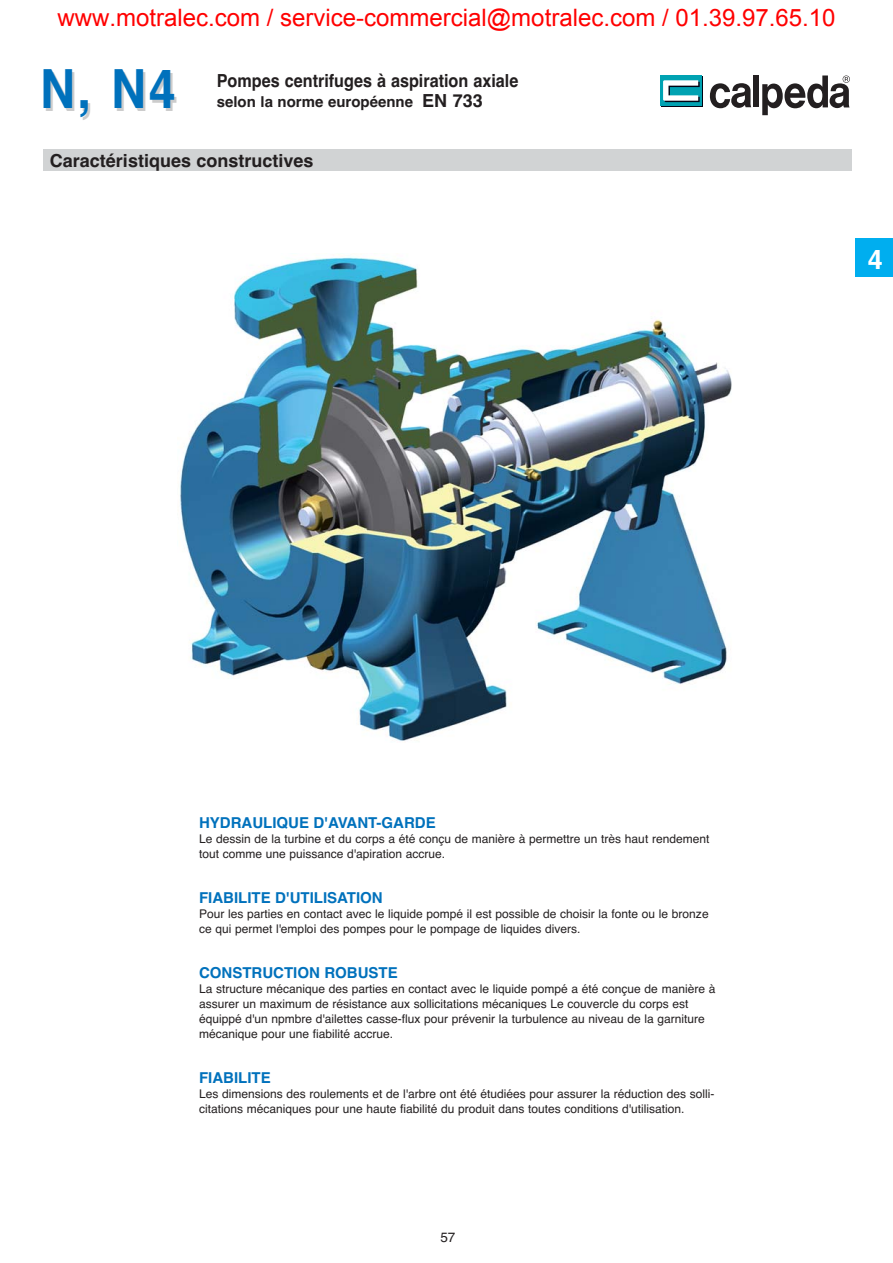
<style>
.page{position:relative;width:893px;height:1263px;background:#fff}
.page>*{position:absolute;margin:0;border:0;box-sizing:border-box;transform-origin:0 0}
.t1{font:700 54px "Helvetica";color:#0071bc;scale:.9 1}
.t2{font:700 27px "Helvetica";color:#fff}
.t3{font:24px "Arial";color:#f00}
.t4{font:700 18px "Helvetica";color:#231f20;scale:.9 1}
.t5{font:700 18px "Helvetica";color:#231f20}
.t6{font:700 15px "Helvetica";color:#0071bc}
.t7{font:700 15px "Helvetica";color:#231f20}
.t8{font:13.5px "Helvetica";color:#231f20}
.t9{font:12px/15px "Helvetica";color:#231f20}
.s1{font-size:18px}
</style>
<div class="page">
<div style="left:43px;top:149px;width:808px;height:22px;background:#d1d3d4"></div>
<div style="left:753px;top:75px;width:6px;height:32px;background:#231f20"></div>
<svg style="left:710px;top:83px;width:41px;height:25px"></svg>
<svg style="left:661px;top:77px;width:41px;height:30px"></svg>
<div style="left:660px;top:75px;width:41px;height:31px;background:#00a2b2"></div>
<svg style="left:663px;top:80px;width:36px;height:22px"></svg>
<svg style="left:762px;top:76px;width:87px;height:39px"></svg>
<div style="left:855px;top:238px;width:37px;height:38px;background:#00aeef"></div>
<img style="left:180px;top:256px;width:552px;height:485px">
<h3 class="t3" style="left:57px;top:8px;width:779px">www.motralec.com / service-commercial@motralec.com / 01.39.97.65.10</h3>
<h1 class="t1" style="left:40px;top:69px;width:152px">N, N4</h1>
<h3 class="t4" style="left:217px;top:75px;width:337px">Pompes centrifuges à aspiration axiale</h3>
<p class="t7" style="left:217px;top:96px;width:267px">selon la norme européenne <span class="s1">EN 733</span></p>
<h3 class="t5" style="left:50px;top:154px;width:265px">Caractéristiques constructives</h3>
<h2 class="t2" style="left:867px;top:249px;width:17px">4</h2>
<p class="t6" style="left:199px;top:817px;width:238px">HYDRAULIQUE D'AVANT-GARDE</p>
<p class="t9" style="left:199px;top:832px;width:512px">Le dessin de la turbine et du corps a été conçu de manière à permettre un très haut rendement tout comme une puissance d'apiration accrue.</p>
<p class="t6" style="left:199px;top:892px;width:185px">FIABILITE D'UTILISATION</p>
<p class="t9" style="left:199px;top:907px;width:511px">Pour les parties en contact avec le liquide pompé il est possible de choisir la fonte ou le bronze ce qui permet l'emploi des pompes pour le pompage de liquides divers.</p>
<p class="t6" style="left:199px;top:967px;width:200px">CONSTRUCTION ROBUSTE</p>
<p class="t9" style="left:199px;top:982px;width:518px">La structure mécanique des parties en contact avec le liquide pompé a été conçue de manière à assurer un maximum de résistance aux sollicitations mécaniques Le couvercle du corps est équippé d'un npmbre d'ailettes casse-flux pour prévenir la turbulence au niveau de la garniture mécanique pour une fiabilité accrue.</p>
<p class="t6" style="left:199px;top:1072px;width:73px">FIABILITE</p>
<p class="t9" style="left:199px;top:1087px;width:517px">Les dimensions des roulements et de l'arbre ont été étudiées pour assurer la réduction des solli&shy;citations mécaniques pour une haute fiabilité du produit dans toutes conditions d'utilisation.</p>
<p class="t8" style="left:440px;top:1232px;width:17px">57</p>
</div>
